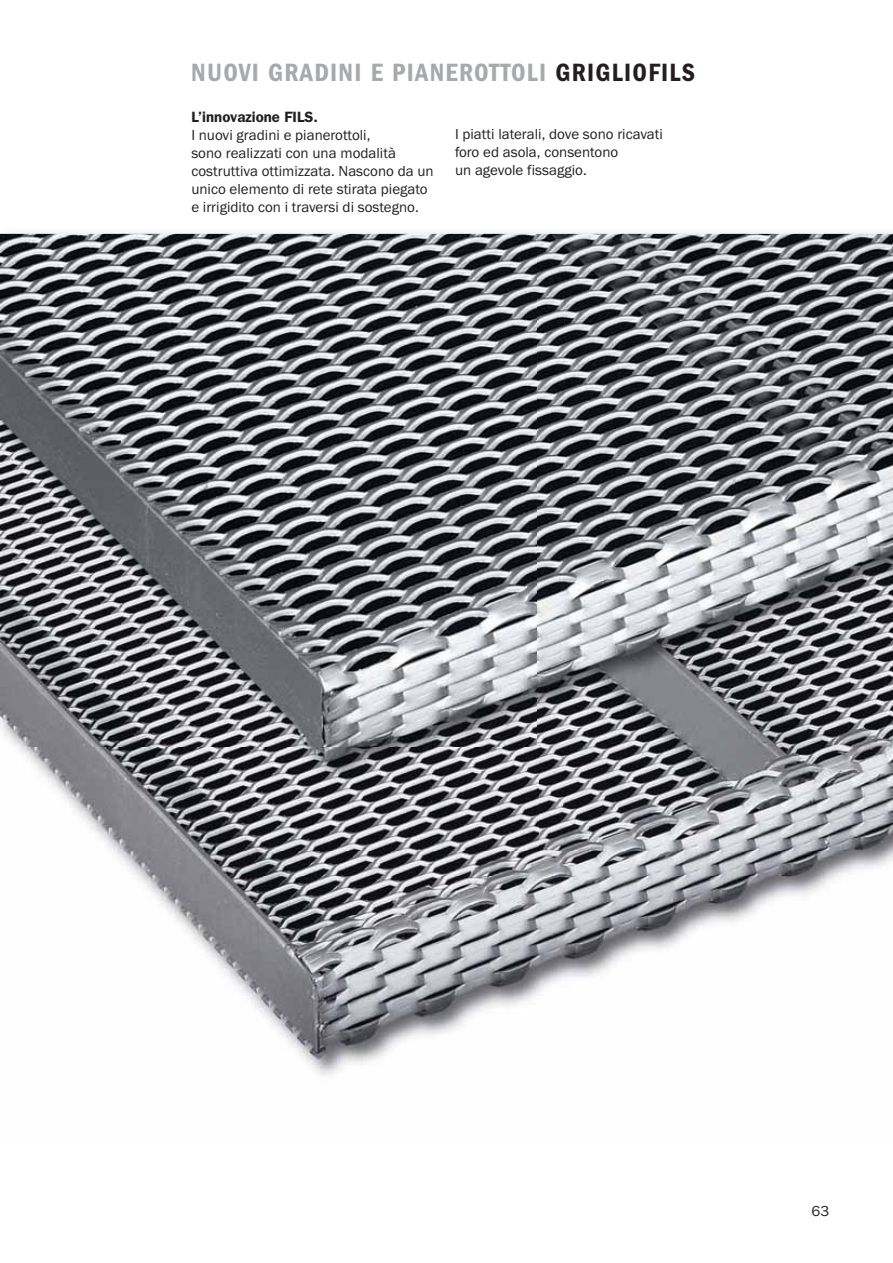
<style>
.page{position:relative;width:893px;height:1263px;background:#fff}
.page>*{position:absolute;margin:0;border:0;box-sizing:border-box;transform-origin:0 0}
.t1{font:600 condensed 25.95px "Franklin Gothic";letter-spacing:.05em;color:#a7a9ac}
.t2{font:15px/18px "Franklin Gothic";color:#231f20}
.t3{font:600 15px "Franklin Gothic";color:#231f20}
.s1{color:#231f20}
</style>
<div class="page">
<img style="left:113px;top:850px;width:780px;height:226px">
<img style="left:44px;top:232px;width:849px;height:2px">
<img style="left:0;top:234px;width:893px;height:50px">
<img style="left:0;top:284px;width:1px;height:444px">
<img style="left:1px;top:239px;width:536px;height:508px">
<img style="left:537px;top:239px;width:356px;height:611px">
<img style="left:19px;top:747px;width:520px;height:103px">
<h1 class="t1" style="left:191px;top:64px;width:505px">NUOVI GRADINI E PIANEROTTOLI <span class="s1">GRIGLIOFILS</span></h1>
<p class="t3" style="left:191px;top:112px;width:128px">L’innovazione FILS.</p>
<p class="t2" style="left:191px;top:127px;width:244px">I nuovi gradini e pianerottoli,<br>sono realizzati con una modalità costruttiva ottimizzata. Nascono da un unico elemento di rete stirata piegato e irrigidito con i traversi di sostegno.</p>
<p class="t2" style="left:455px;top:126px;width:209px">I piatti laterali, dove sono ricavati foro ed asola, consentono<br>un agevole fissaggio.</p>
<p class="t2" style="left:812px;top:1203px;width:19px">63</p>
</div>
